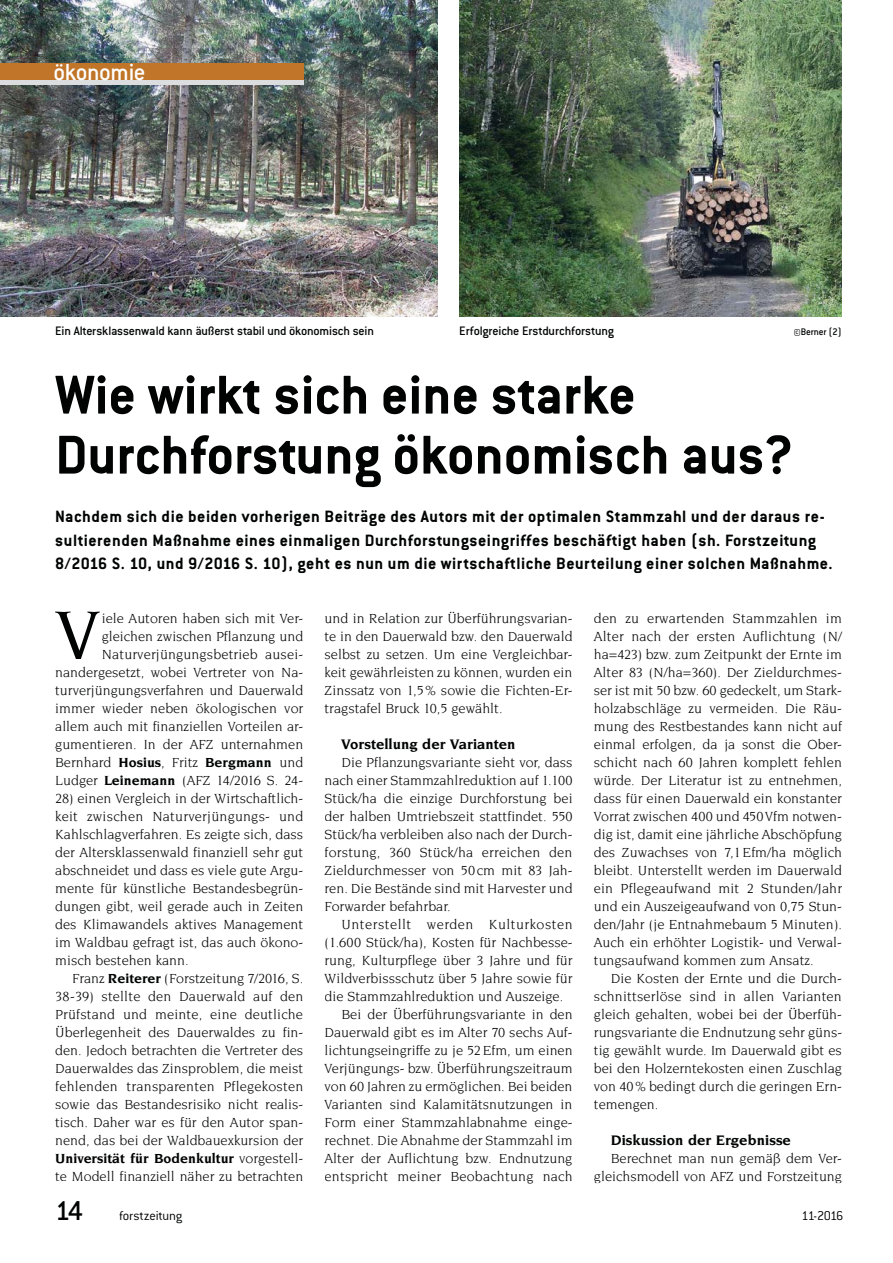
<style>
.page{position:relative;width:893px;height:1263px;background:#fff}
.page>*{position:absolute;margin:0;border:0;box-sizing:border-box;transform-origin:0 0}
.t1{font:500 73.5px "Novarese Std";color:#010202}
.t2{font:700 60px/60px "Conduit ITC Pro";color:#010202}
.t3{font:500 25.5px "Conduit ITC Pro";letter-spacing:-.015em;color:#fff}
.t4{font:700 18px/23.2px "Conduit ITC Pro";letter-spacing:.03em;color:#010202}
.t5{font:700 15px "Novarese Std";color:#010202}
.t6{font:14.25px/18px "Novarese Std";color:#010202;text-align:justify}
.t7{font:14.25px "Novarese Std";letter-spacing:.035em;color:#010202}
.t8{font:300 14.1px "Conduit ITC Pro";letter-spacing:-.015em;color:#010202}
.t9{font:500 13.5px "Conduit ITC Pro";letter-spacing:-.01em;color:#010202}
.t10{font:500 10.5px "Conduit ITC Pro";letter-spacing:-.02em;color:#010202}
.s1{font-weight:700}
.s2{font-weight:500;font-size:30px}
</style>
<div class="page">
<img style="left:0;top:0;width:438px;height:316px">
<img style="left:459px;top:0;width:383px;height:316px">
<div style="left:0;top:64px;width:303px;height:21px;background:#dcddde"></div>
<div style="left:0;top:64px;width:303px;height:16px;background:#c07529"></div>
<h3 class="t3" style="left:54px;top:63px;width:94px">ökonomie</h3>
<p class="t9" style="left:55px;top:326px;width:320px">Ein Altersklassenwald kann äußerst stabil und ökonomisch sein</p>
<p class="t9" style="left:459px;top:326px;width:156px">Erfolgreiche Erstdurchforstung</p>
<p class="t10" style="left:793px;top:328px;width:50px">©Berner (2)</p>
<h2 class="t2" style="left:55px;top:371px;width:739px">Wie wirkt sich eine starke<br>Durchforstung ökonomisch aus?</h2>
<p class="t4" style="left:55px;top:507px;width:779px">Nachdem sich die beiden vorherigen Beiträge des Autors mit der optimalen Stammzahl und der daraus re&shy;sultierenden Maßnahme eines einmaligen Durchforstungseingriffes beschäftigt haben (sh. Forstzeitung<br>8/2016 S. 10, und 9/2016 S. 10), geht es nun um die wirtschaftliche Beurteilung einer solchen Maßnahme.</p>
<h1 class="t1" style="left:55px;top:590px;width:46px">V</h1>
<p class="t6" style="left:55px;top:610px;width:250px;text-align:right">iele Autoren haben sich mit Ver&shy;gleichen zwischen Pflanzung und Naturverjüngungsbetrieb ausei&shy;nandergesetzt, wobei Vertreter von Na&shy;turverjüngungsverfahren und Dauerwald immer wieder neben ökologischen vor allem auch mit finanziellen Vorteilen ar&shy;gumentieren. In der AFZ unternahmen Bernhard <span class="s1">Hosius</span>, Fritz <span class="s1">Bergmann</span> und Ludger <span class="s1">Leinemann</span> (AFZ 14/2016 S. 24-</p>
<p class="t6" style="left:55px;top:790px;width:250px">28) einen Vergleich in der Wirtschaftlich&shy;keit zwischen Naturverjüngungs- und Kahlschlagverfahren. Es zeigte sich, dass der Altersklassenwald finanziell sehr gut abschneidet und dass es viele gute Argu&shy;mente für künstliche Bestandesbegrün&shy;dungen gibt, weil gerade auch in Zeiten des Klimawandels aktives Management im Waldbau gefragt ist, das auch ökono&shy;misch bestehen kann.</p>
<p class="t6" style="left:55px;top:970px;width:250px;text-indent:17px">Franz <span class="s1">Reiterer</span> (Forstzeitung 7/2016, S.<br>38-39) stellte den Dauerwald auf den Prüfstand und meinte, eine deutliche Überlegenheit des Dauerwaldes zu fin&shy;den. Jedoch betrachten die Vertreter des Dauerwaldes das Zinsproblem, die meist fehlenden transparenten Pflegekosten sowie das Bestandesrisiko nicht realis&shy;tisch. Daher war es für den Autor span&shy;nend, das bei der Waldbauexkursion der <span class="s1">Universität für Bodenkultur</span> vorgestell&shy;te Modell finanziell näher zu betrachten</p>
<p class="t6" style="left:325px;top:610px;width:250px">und in Relation zur Überführungsvarian&shy;te in den Dauerwald bzw. den Dauerwald selbst zu setzen. Um eine Vergleichbar&shy;keit gewährleisten zu können, wurden ein Zinssatz von 1,5 % sowie die Fichten-Er&shy;tragstafel Bruck 10,5 gewählt.</p>
<p class="t5" style="left:342px;top:738px;width:175px">Vorstellung der Varianten</p>
<p class="t6" style="left:325px;top:754px;width:250px;text-indent:17px">Die Pflanzungsvariante sieht vor, dass nach einer Stammzahlreduktion auf 1.100<br>Stück/ha die einzige Durchforstung bei der halben Umtriebszeit stattfindet. 550<br>Stück/ha verbleiben also nach der Durch&shy;forstung, 360 Stück/ha erreichen den Zieldurchmesser von 50 cm mit 83 Jah&shy;ren. Die Bestände sind mit Harvester und Forwarder befahrbar.</p>
<p class="t7" style="left:342px;top:918px;width:232px">Unterstellt werden Kulturkosten</p>
<p class="t6" style="left:325px;top:934px;width:250px">(1.600 Stück/ha), Kosten für Nachbesse-</p>
<p class="t6" style="left:325px;top:952px;width:250px">rung, Kulturpflege über 3 Jahre und für</p>
<p class="t6" style="left:325px;top:970px;width:250px">Wildverbissschutz über 5 Jahre sowie für</p>
<p class="t6" style="left:325px;top:988px;width:240px">die Stammzahlreduktion und Auszeige.</p>
<p class="t6" style="left:342px;top:1006px;width:233px">Bei der Überführungsvariante in den</p>
<p class="t6" style="left:325px;top:1024px;width:250px">Dauerwald gibt es im Alter 70 sechs Auf-</p>
<p class="t6" style="left:325px;top:1042px;width:250px">lichtungseingriffe zu je 52 Efm, um einen</p>
<p class="t6" style="left:325px;top:1060px;width:250px">Verjüngungs- bzw. Überführungszeitraum</p>
<p class="t6" style="left:325px;top:1078px;width:249px">von 60 Jahren zu ermöglichen. Bei beiden</p>
<p class="t6" style="left:325px;top:1096px;width:249px">Varianten sind Kalamitätsnutzungen in</p>
<p class="t6" style="left:325px;top:1114px;width:250px">Form einer Stammzahlabnahme einge-</p>
<p class="t6" style="left:325px;top:1132px;width:250px">rechnet. Die Abnahme der Stammzahl im</p>
<p class="t6" style="left:325px;top:1150px;width:249px">Alter der Auflichtung bzw. Endnutzung</p>
<p class="t6" style="left:325px;top:1168px;width:249px">entspricht meiner Beobachtung nach</p>
<p class="t6" style="left:594px;top:610px;width:250px">den zu erwartenden Stammzahlen im Alter nach der ersten Auflichtung (N/ ha=423) bzw. zum Zeitpunkt der Ernte im Alter 83 (N/ha=360). Der Zieldurchmes&shy;ser ist mit 50 bzw. 60 gedeckelt, um Stark&shy;holzabschläge zu vermeiden. Die Räu&shy;mung des Restbestandes kann nicht auf einmal erfolgen, da ja sonst die Ober&shy;schicht nach 60 Jahren komplett fehlen würde. Der Literatur ist zu entnehmen, dass für einen Dauerwald ein konstanter Vorrat zwischen 400 und 450 Vfm notwen&shy;dig ist, damit eine jährliche Abschöpfung des Zuwachses von 7,1 Efm/ha möglich bleibt. Unterstellt werden im Dauerwald ein Pflegeaufwand mit 2 Stunden/Jahr und ein Auszeigeaufwand von 0,75 Stun&shy;den/Jahr (je Entnahmebaum 5 Minuten).<br>Auch ein erhöhter Logistik- und Verwal&shy;tungsaufwand kommen zum Ansatz.</p>
<p class="t6" style="left:594px;top:970px;width:250px;text-indent:17px">Die Kosten der Ernte und die Durch&shy;schnittserlöse sind in allen Varianten gleich gehalten, wobei bei der Überfüh&shy;rungsvariante die Endnutzung sehr güns&shy;tig gewählt wurde. Im Dauerwald gibt es bei den Holzerntekosten einen Zuschlag von 40 % bedingt durch die geringen Ern&shy;temengen.</p>
<p class="t5" style="left:611px;top:1134px;width:182px">Diskussion der Ergebnisse</p>
<p class="t6" style="left:594px;top:1150px;width:250px;text-align:right">Berechnet man nun gemäß dem Ver&shy;gleichsmodell von AFZ und Forstzeitung</p>
<p class="t8" style="left:55px;top:1211px;width:129px"><span class="s2">14</span> forstzeitung</p>
<p class="t8" style="left:801px;top:1211px;width:44px">11-2016</p>
</div>
